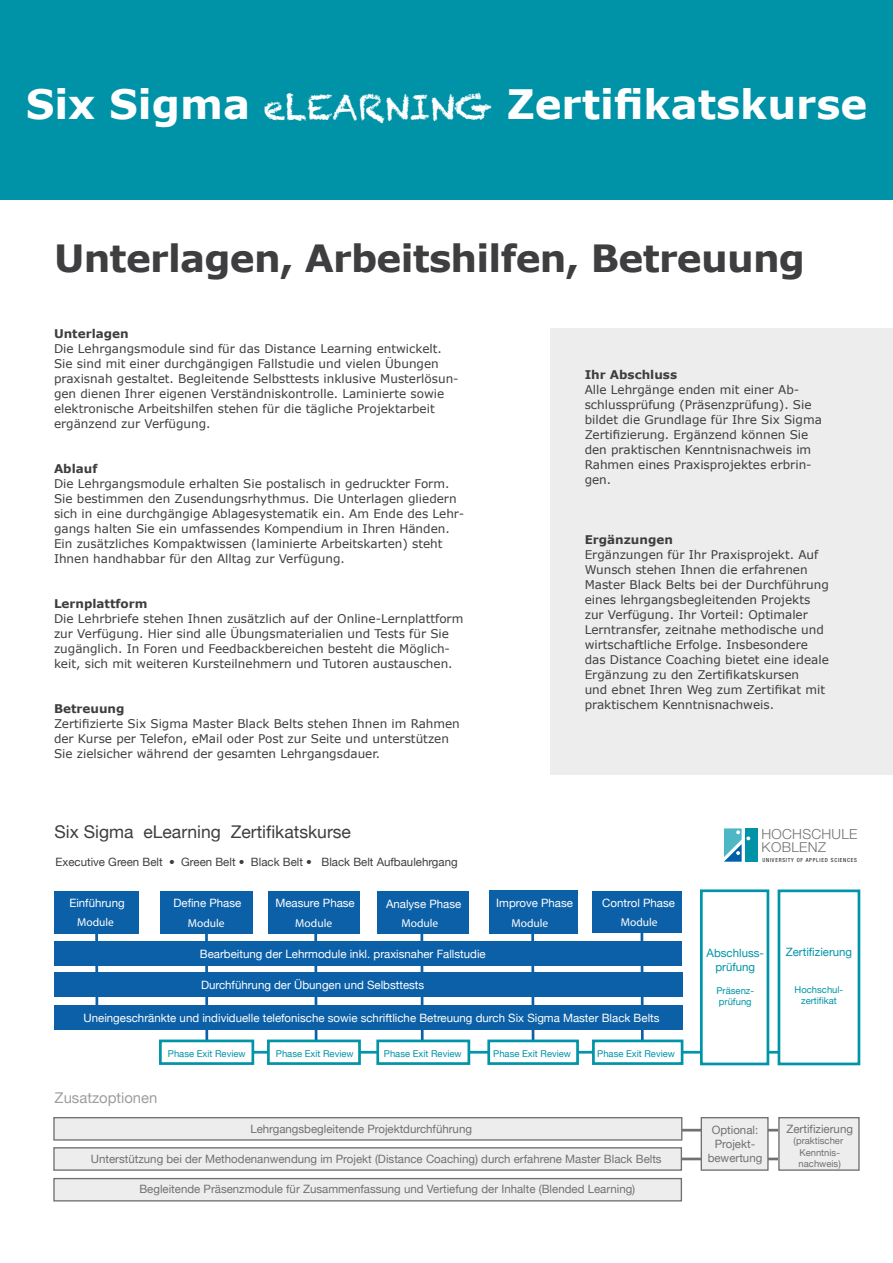
<style>
.page{position:relative;width:893px;height:1263px;background:#fff}
.page>*{position:absolute;margin:0;border:0;box-sizing:border-box;transform-origin:0 0}
.t1{font:700 40.5px "Verdana";color:#fff}
.t2{font:700 37.5px "Verdana";letter-spacing:-.02em;color:#3e3e40}
.t3{font:17.55px "Helvetica Neue";color:#3e3e40}
.t4{font:14.85px "Helvetica Neue";color:#9d9ea0}
.t5{font:300 13.95px "Helvetica Neue LT Std";letter-spacing:.02em;color:#707173}
.t6{font:300 13.65px "Helvetica Neue LT Std";letter-spacing:.025em;color:#707173}
.t7{font:12px/15px "Verdana";color:#3e3e40}
.t8{font:700 12px "Verdana";color:#3e3e40}
.t9{font:11.55px/19.5px "Helvetica Neue";color:#fff;text-align:center}
.t10{font:11.55px/13.8px "Helvetica Neue";color:#707173;text-align:center}
.t11{font:11.55px "Helvetica Neue";color:#3e3e40}
.t12{font:11.55px/13.8px "Helvetica Neue";color:#0094a8;text-align:center}
.t13{font:11.55px "Myriad";color:#fff}
.t14{font:9.45px/11.4px "Helvetica Neue";color:#0094a8}
.t15{font:9.45px/11.4px "Helvetica Neue";color:#707173;text-align:center}
.t16{font:condensed 5.55px "Helvetica Neue LT Std";letter-spacing:.14em;color:#1a171c}
.s1{font-family:"Chalkduster";font-weight:400;font-size:34.5px}
.s2{font-family:"Myriad"}
</style>
<div class="page">
<div style="left:550px;top:328px;width:343px;height:447px;background:#ededee"></div>
<div style="left:0;top:0;width:893px;height:200px;background:#0093a7"></div>
<hr style="left:253px;top:1129px;width:583px;height:2px;background:#707173">
<hr style="left:259px;top:1157px;width:584px;height:3px;background:#707173">
<hr style="left:249px;top:1051px;width:544px;height:2px;background:#0094a8">
<svg style="left:640px;top:932px;width:4px;height:107px"></svg>
<svg style="left:420px;top:933px;width:4px;height:106px"></svg>
<hr style="left:531px;top:927px;width:3px;height:120px;background:#0c60a7">
<hr style="left:314px;top:928px;width:3px;height:119px;background:#0c60a7">
<hr style="left:95px;top:903px;width:3px;height:108px;background:#0c60a7">
<hr style="left:205px;top:923px;width:3px;height:124px;background:#0c60a7">
<div style="left:160px;top:891px;width:93px;height:42px;background:#0c60a7"></div>
<div style="left:378px;top:891px;width:91px;height:42px;background:#0c60a7"></div>
<div style="left:489px;top:891px;width:88px;height:43px;background:#0c60a7"></div>
<div style="left:592px;top:891px;width:90px;height:41px;background:#0c60a7"></div>
<div style="left:268px;top:891px;width:91px;height:42px;background:#0c60a7"></div>
<div style="left:54px;top:941px;width:627px;height:25px;background:#0c60a7"></div>
<div style="left:160px;top:1041px;width:93px;height:22px;background:#fff"></div>
<div style="left:159px;top:1039px;width:95px;height:26px;border:3px solid #0094a8"></div>
<div style="left:54px;top:891px;width:84px;height:42px;background:#0c60a7"></div>
<div style="left:268px;top:1041px;width:91px;height:22px;background:#fff"></div>
<div style="left:267px;top:1039px;width:94px;height:26px;border:3px solid #0094a8"></div>
<div style="left:378px;top:1041px;width:91px;height:22px;background:#fff"></div>
<div style="left:376px;top:1039px;width:94px;height:26px;border:3px solid #0094a8"></div>
<div style="left:489px;top:1041px;width:89px;height:22px;background:#fff"></div>
<div style="left:487px;top:1039px;width:92px;height:26px;border:3px solid #0094a8"></div>
<div style="left:593px;top:1041px;width:89px;height:22px;background:#fff"></div>
<div style="left:592px;top:1039px;width:91px;height:26px;border:3px solid #0094a8"></div>
<div style="left:54px;top:1005px;width:628px;height:25px;background:#0c60a7"></div>
<div style="left:54px;top:972px;width:628px;height:25px;background:#0c60a7"></div>
<div style="left:54px;top:1148px;width:627px;height:22px;background:#ededee"></div>
<div style="left:53px;top:1147px;width:629px;height:24px;border:1px solid #707173"></div>
<div style="left:701px;top:891px;width:67px;height:173px;background:#fff"></div>
<div style="left:700px;top:889px;width:69px;height:176px;border:3px solid #0094a8"></div>
<div style="left:779px;top:891px;width:80px;height:173px;background:#fff"></div>
<div style="left:778px;top:889px;width:82px;height:176px;border:3px solid #0094a8"></div>
<div style="left:779px;top:1118px;width:80px;height:52px;background:#ededee"></div>
<div style="left:778px;top:1117px;width:82px;height:54px;border:1px solid #707173"></div>
<div style="left:54px;top:1118px;width:628px;height:22px;background:#ededee"></div>
<div style="left:53px;top:1117px;width:629px;height:23px;border:1px solid #707173"></div>
<div style="left:701px;top:1118px;width:67px;height:52px;background:#ededee"></div>
<div style="left:701px;top:1117px;width:68px;height:54px;border:1px solid #707173"></div>
<div style="left:54px;top:1178px;width:627px;height:23px;background:#ededee"></div>
<div style="left:53px;top:1178px;width:629px;height:23px;border:1px solid #707173"></div>
<div style="left:745px;top:828px;width:12px;height:34px;background:#0093a8"></div>
<svg style="left:724px;top:828px;width:26px;height:34px"></svg>
<h1 class="t1" style="left:26px;top:76px;width:843px">Six Sigma <span class="s1">eLEARNING</span> Zertifikatskurse</h1>
<p class="t2" style="left:54px;top:232px;width:753px">Unterlagen, Arbeitshilfen, Betreuung</p>
<p class="t8" style="left:54px;top:325px;width:76px">Unterlagen</p>
<p class="t7" style="left:54px;top:341px;width:406px">Die Lehrgangsmodule sind für das Distance Learning entwickelt.<br>Sie sind mit einer durchgängigen Fallstudie und vielen Übungen praxisnah gestaltet. Begleitende Selbsttests inklusive Musterlösun&shy;gen dienen Ihrer eigenen Verständniskontrolle. Laminierte sowie elektronische Arbeitshilfen stehen für die tägliche Projektarbeit ergänzend zur Verfügung.</p>
<p class="t8" style="left:54px;top:460px;width:45px">Ablauf</p>
<p class="t7" style="left:54px;top:476px;width:412px">Die Lehrgangsmodule erhalten Sie postalisch in gedruckter Form.<br>Sie bestimmen den Zusendungsrhythmus. Die Unterlagen gliedern sich in eine durchgängige Ablagesystematik ein. Am Ende des Lehr&shy;gangs halten Sie ein umfassendes Kompendium in Ihren Händen.<br>Ein zusätzliches Kompaktwissen (laminierte Arbeitskarten) steht Ihnen handhabbar für den Alltag zur Verfügung.</p>
<p class="t8" style="left:54px;top:595px;width:95px">Lernplattform</p>
<p class="t7" style="left:54px;top:611px;width:411px">Die Lehrbriefe stehen Ihnen zusätzlich auf der Online-Lernplattform zur Verfügung. Hier sind alle Übungsmaterialien und Tests für Sie zugänglich. In Foren und Feedbackbereichen besteht die Möglich&shy;keit, sich mit weiteren Kursteilnehmern und Tutoren austauschen.</p>
<p class="t8" style="left:54px;top:700px;width:72px">Betreuung</p>
<p class="t7" style="left:54px;top:716px;width:407px">Zertifizierte Six Sigma Master Black Belts stehen Ihnen im Rahmen der Kurse per Telefon, eMail oder Post zur Seite und unterstützen<br>Sie zielsicher während der gesamten Lehrgangsdauer.</p>
<p class="t3" style="left:55px;top:822px;width:298px">Six Sigma eLearning Zertifikatskurse</p>
<p class="t11" style="left:55px;top:855px;width:404px">Executive Green Belt • Green Belt • Black Belt • Black Belt Aufbaulehrgang</p>
<p class="t8" style="left:585px;top:366px;width:94px">Ihr Abschluss</p>
<p class="t7" style="left:585px;top:382px;width:239px">Alle Lehrgänge enden mit einer Ab&shy;schlussprüfung (Präsenzprüfung). Sie bildet die Grundlage für Ihre Six Sigma Zertifizierung. Ergänzend können Sie den praktischen Kenntnisnachweis im Rahmen eines Praxisprojektes erbrin&shy;gen.</p>
<p class="t8" style="left:585px;top:531px;width:90px">Ergänzungen</p>
<p class="t7" style="left:585px;top:547px;width:246px">Ergänzungen für Ihr Praxisprojekt. Auf Wunsch stehen Ihnen die erfahrenen Master Black Belts bei der Durchführung eines lehrgangsbegleitenden Projekts zur Verfügung. Ihr Vorteil: Optimaler Lerntransfer, zeitnahe methodische und wirtschaftliche Erfolge. Insbesondere das Distance Coaching bietet eine ideale Ergänzung zu den Zertifikatskursen<br>und ebnet Ihren Weg zum Zertifikat mit praktischem Kenntnisnachweis.</p>
<p class="t5" style="left:761px;top:825px;width:98px">HOCHSCHULE</p>
<p class="t6" style="left:762px;top:839px;width:66px">KOBLENZ</p>
<p class="t16" style="left:762px;top:856px;width:96px">UNIVERSITY OF APPLIED SCIENCES</p>
<p class="t9" style="left:69px;top:893px;width:57px">Einführung</p>
<p class="t13" style="left:77px;top:916px;width:38px">Module</p>
<p class="t9" style="left:173px;top:893px;width:69px">Define Phase</p>
<p class="t9" style="left:386px;top:893px;width:77px">Analyse Phase</p>
<p class="t9" style="left:496px;top:893px;width:78px">Improve Phase</p>
<p class="t9" style="left:602px;top:892px;width:74px">Control Phase</p>
<p class="t13" style="left:188px;top:917px;width:38px">Module</p>
<p class="t13" style="left:401px;top:917px;width:38px">Module</p>
<p class="t13" style="left:511px;top:917px;width:38px">Module</p>
<p class="t13" style="left:621px;top:917px;width:38px">Module</p>
<p class="t9" style="left:275px;top:893px;width:81px">Measure Phase<br><span class="s2">Module</span></p>
<p class="t9" style="left:200px;top:944px;width:287px">Bearbeitung der Lehrmodule inkl. praxisnaher Fallstudie</p>
<p class="t9" style="left:201px;top:975px;width:225px">Durchführung der Übungen und Selbsttests</p>
<p class="t9" style="left:84px;top:1008px;width:577px">Uneingeschränkte und individuelle telefonische sowie schriftliche Betreuung durch Six Sigma Master Black Belts</p>
<p class="t14" style="left:168px;top:1047px;width:79px">Phase Exit Review</p>
<p class="t4" style="left:55px;top:1089px;width:104px">Zusatzoptionen</p>
<p class="t14" style="left:276px;top:1047px;width:79px">Phase Exit Review</p>
<p class="t14" style="left:384px;top:1047px;width:79px">Phase Exit Review</p>
<p class="t14" style="left:493px;top:1047px;width:79px">Phase Exit Review</p>
<p class="t14" style="left:597px;top:1047px;width:79px">Phase Exit Review</p>
<p class="t12" style="left:707px;top:946px;width:59px">Abschluss&shy;prüfung</p>
<p class="t14" style="left:716px;top:985px;width:39px">Präsenz&shy;prüfung</p>
<p class="t10" style="left:250px;top:1121px;width:223px">Lehrgangsbegleitende Projektdurchführung</p>
<p class="t10" style="left:708px;top:1123px;width:56px">Optional:<br>Projekt&shy;bewertung</p>
<p class="t10" style="left:139px;top:1182px;width:497px">Begleitende Präsenzmodule für Zusammenfassung und Vertiefung der Inhalte (Blended Learning)</p>
<p class="t10" style="left:91px;top:1151px;width:572px">Unterstützung bei der Methodenanwendung im Projekt (Distance Coaching) durch erfahrene Master Black Belts</p>
<p class="t12" style="left:786px;top:945px;width:68px">Zertifizierung</p>
<p class="t14" style="left:795px;top:983px;width:50px;text-align:center">Hochschul&shy;zertifikat</p>
<p class="t10" style="left:786px;top:1122px;width:68px">Zertifizierung</p>
<p class="t15" style="left:794px;top:1135px;width:51px">(praktischer<br>Kenntnis&shy;nachweis)</p>
</div>
